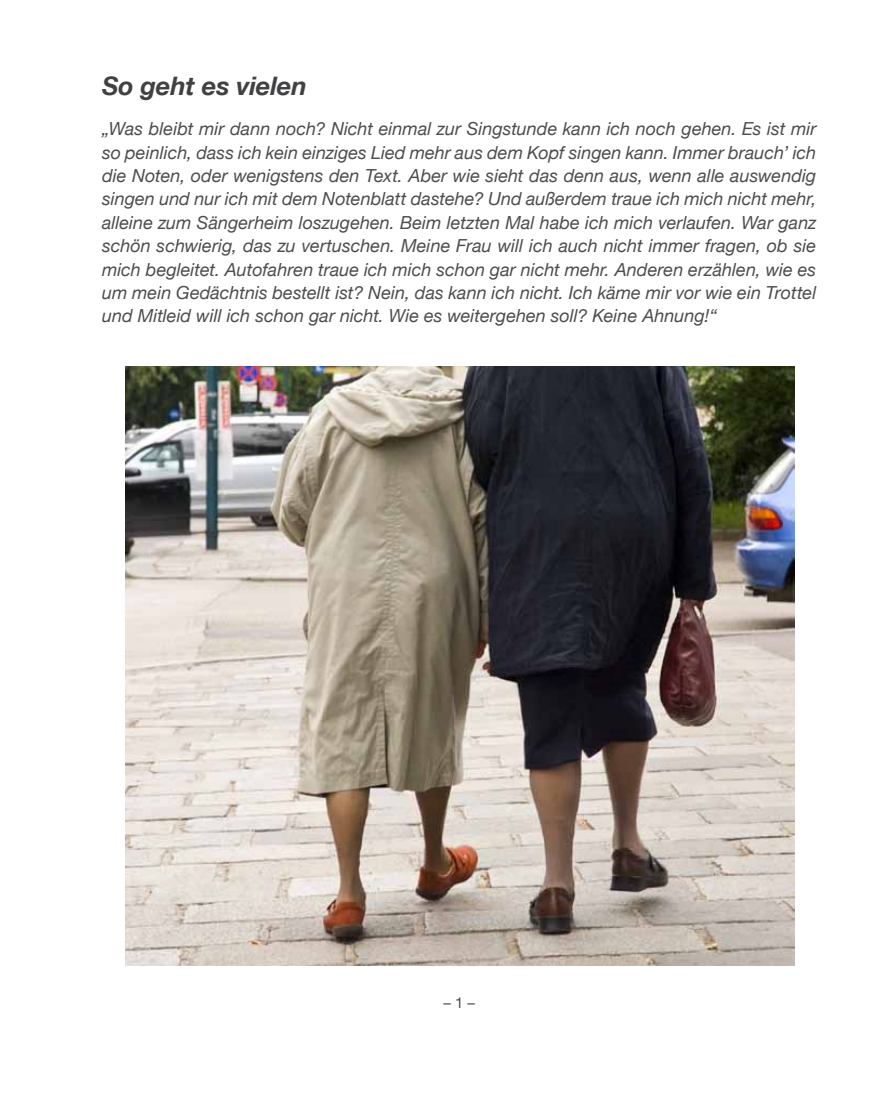
<style>
.page{position:relative;width:893px;height:1106px;background:#fff}
.page>*{position:absolute;margin:0;border:0;box-sizing:border-box;transform-origin:0 0}
.t1{font:italic 700 25.5px "Helvetica Neue LT";letter-spacing:-.005em;color:#414042}
.t2{font:italic 18px/23.4px "Helvetica Neue LT";color:#4d4d4f;text-align:justify}
.t3{font:15px "Helvetica Neue LT";color:#4d4d4f}
</style>
<div class="page">
<img style="left:126px;top:367px;width:668px;height:598px">
<h1 class="t1" style="left:102px;top:70px;width:206px">So geht es vielen</h1>
<p class="t2" style="left:102px;top:117px;width:716px">„Was bleibt mir dann noch? Nicht einmal zur Singstunde kann ich noch gehen. Es ist mir so peinlich, dass ich kein einziges Lied mehr aus dem Kopf singen kann. Immer brauch’ ich die Noten, oder wenigstens den Text. Aber wie sieht das denn aus, wenn alle auswendig singen und nur ich mit dem Notenblatt dastehe? Und außerdem traue ich mich nicht mehr, alleine zum Sängerheim loszugehen. Beim letzten Mal habe ich mich verlaufen. War ganz schön schwierig, das zu vertuschen. Meine Frau will ich auch nicht immer fragen, ob sie mich begleitet. Autofahren traue ich mich schon gar nicht mehr. Anderen erzählen, wie es um mein Gedächtnis bestellt ist? Nein, das kann ich nicht. Ich käme mir vor wie ein Trottel und Mitleid will ich schon gar nicht. Wie es weitergehen soll? Keine Ahnung!“</p>
<p class="t3" style="left:443px;top:994px;width:33px">– 1 –</p>
</div>
